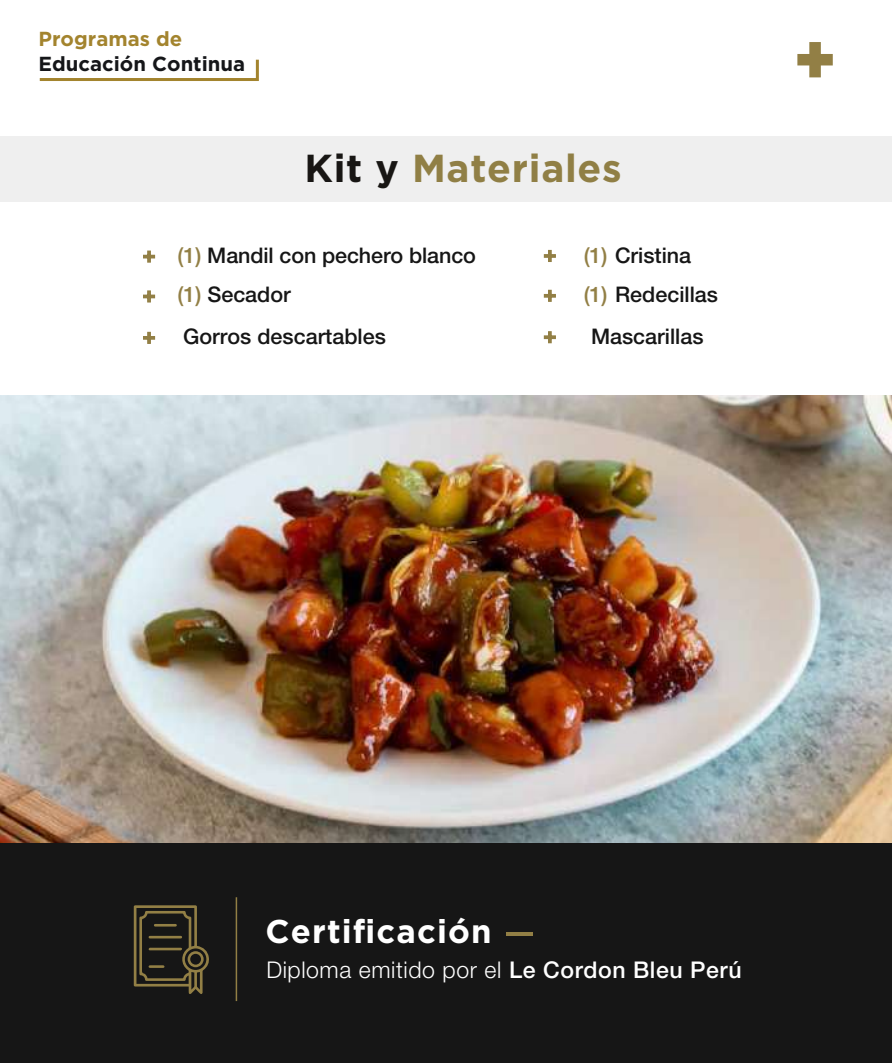
<style>
.page{position:relative;width:892px;height:1063px;background:#fff}
.page>*{position:absolute;margin:0;border:0;box-sizing:border-box;transform-origin:0 0}
.t1{font:700 39px "Gotham";letter-spacing:.02em;color:#907f45}
.t2{font:700 32.85px "Gotham";letter-spacing:.035em;color:#fff}
.t3{font:300 23.1px "Helvetica Neue LT Std";letter-spacing:.025em;color:#fff}
.t4{font:500 21.6px/39.8px "Helvetica Neue LT Std";color:#161616}
.t5{font:700 20.25px "Gotham";color:#151619}
.t6{font:700 20.25px "Gotham";color:#a3842e}
.s1{color:#181614}
.s2{color:#927f45}
.s3{font-weight:700;font-size:21px;color:#927f45}
.s4{font-weight:500}
</style>
<div class="page">
<img style="left:0;top:395px;width:892px;height:448px">
<svg style="left:39px;top:59px;width:220px;height:22px"></svg>
<svg style="left:543px;top:249px;width:13px;height:13px"></svg>
<svg style="left:543px;top:289px;width:13px;height:13px"></svg>
<svg style="left:143px;top:250px;width:13px;height:13px"></svg>
<svg style="left:143px;top:290px;width:13px;height:13px"></svg>
<svg style="left:543px;top:331px;width:13px;height:13px"></svg>
<svg style="left:143px;top:331px;width:13px;height:13px"></svg>
<div style="left:0;top:843px;width:892px;height:220px;background:#161616"></div>
<svg style="left:134px;top:905px;width:75px;height:89px"></svg>
<hr style="left:236px;top:897px;width:1px;height:104px;background:#927f45">
<hr style="left:506px;top:932px;width:27px;height:4px;background:#927f45">
<svg style="left:797px;top:42px;width:36px;height:35px"></svg>
<div style="left:0;top:136px;width:892px;height:66px;background:#efefef"></div>
<p class="t6" style="left:39px;top:27px;width:145px">Programas de</p>
<p class="t5" style="left:39px;top:52px;width:208px">Educación Continua</p>
<h1 class="t1" style="left:305px;top:146px;width:319px"><span class="s1">Kit y</span> Materiales</h1>
<p class="t4" style="left:177px;top:235px;width:300px"><span class="s2">(1)</span> Mandil con pechero blanco</p>
<p class="t4" style="left:143px;top:275px;width:150px"><span class="s3">+</span> <span class="s2">(1)</span> Secador</p>
<p class="t4" style="left:183px;top:316px;width:204px">Gorros descartables</p>
<p class="t4" style="left:591px;top:316px;width:114px">Mascarillas</p>
<p class="t4" style="left:584px;top:235px;width:136px"><span class="s2">(1)</span> Cristina <span class="s2">(1)</span> Redecillas</p>
<h2 class="t2" style="left:265px;top:912px;width:228px">Certificación</h2>
<p class="t3" style="left:266px;top:956px;width:477px">Diploma emitido por el <span class="s4">Le Cordon Bleu Perú</span></p>
</div>
